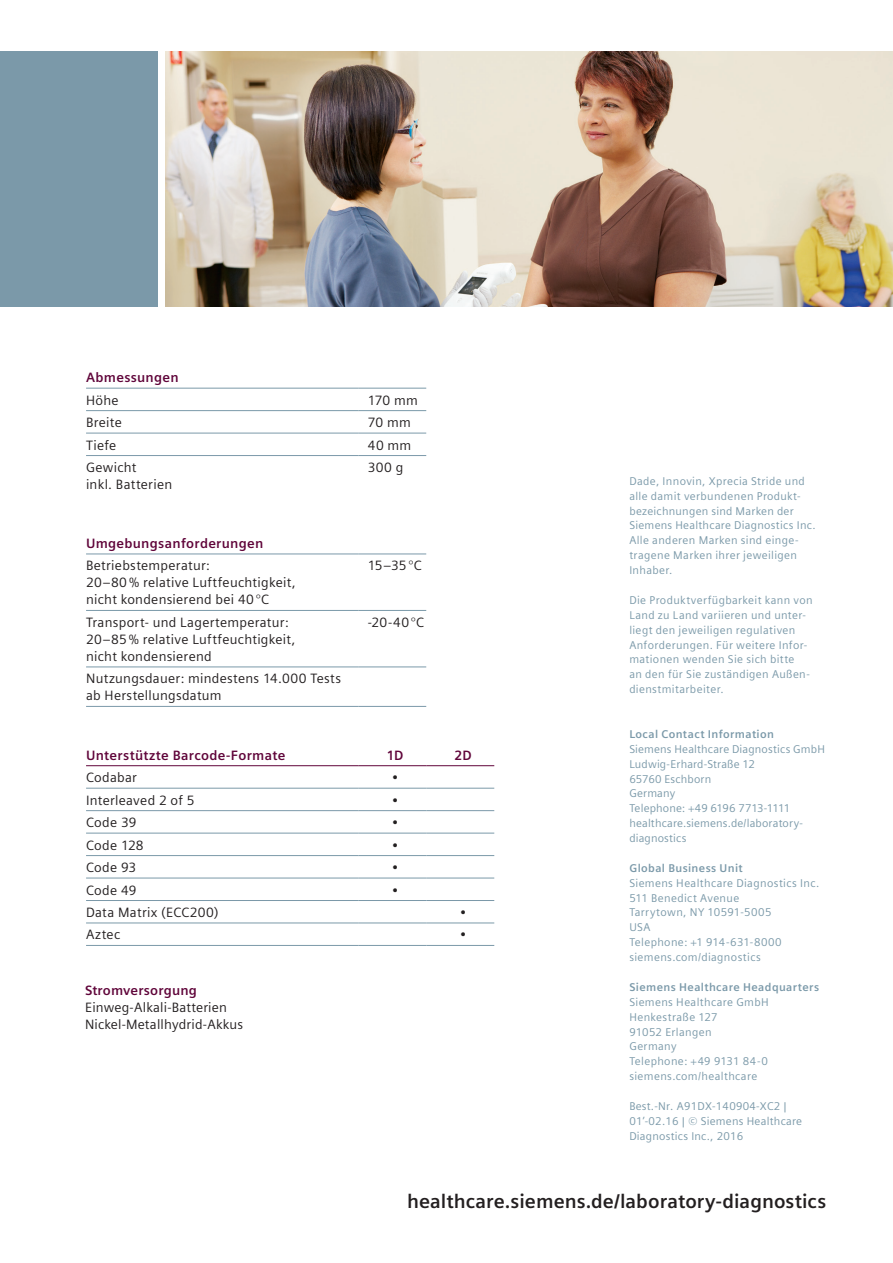
<style>
.page{position:relative;width:893px;height:1263px;background:#fff}
.page>*{position:absolute;margin:0;border:0;box-sizing:border-box;transform-origin:0 0}
.t1{font:700 19.5px "Siemens Sans";color:#231f20}
.t2{font:13.5px/17px "Siemens Sans";letter-spacing:.02em;color:#231f20}
.t3{font:700 13.5px "Siemens Sans";letter-spacing:.02em;color:#60053a}
.t4{font:11.25px/14.9px "Siemens Sans Global";letter-spacing:.03em;color:#7b99a9}
.t5{font:11.25px/14.9px "Siemens Sans";letter-spacing:.03em;color:#7b99a9}
.t6{font:700 11.25px "Siemens Sans Global";letter-spacing:.035em;color:#7b99a9}
</style>
<div class="page">
<img style="left:166px;top:51px;width:727px;height:255px">
<div style="left:0;top:51px;width:157px;height:255px;background:#7b99a9"></div>
<hr style="left:86px;top:388px;width:272px;height:1px;background:#7b99a9">
<hr style="left:358px;top:388px;width:68px;height:1px;background:#7b99a9">
<hr style="left:86px;top:410px;width:272px;height:1px;background:#7b99a9">
<hr style="left:358px;top:410px;width:68px;height:1px;background:#7b99a9">
<hr style="left:86px;top:433px;width:272px;height:1px;background:#7b99a9">
<hr style="left:358px;top:433px;width:68px;height:1px;background:#7b99a9">
<hr style="left:86px;top:455px;width:272px;height:1px;background:#7b99a9">
<hr style="left:358px;top:455px;width:68px;height:1px;background:#7b99a9">
<hr style="left:86px;top:554px;width:272px;height:1px;background:#7b99a9">
<hr style="left:358px;top:554px;width:68px;height:1px;background:#7b99a9">
<hr style="left:86px;top:610px;width:272px;height:1px;background:#7b99a9">
<hr style="left:358px;top:610px;width:68px;height:1px;background:#7b99a9">
<hr style="left:86px;top:666px;width:272px;height:1px;background:#7b99a9">
<hr style="left:358px;top:666px;width:68px;height:1px;background:#7b99a9">
<hr style="left:86px;top:706px;width:272px;height:1px;background:#7b99a9">
<hr style="left:358px;top:706px;width:68px;height:1px;background:#7b99a9">
<hr style="left:86px;top:788px;width:272px;height:1px;background:#7b99a9">
<hr style="left:358px;top:788px;width:68px;height:1px;background:#7b99a9">
<hr style="left:426px;top:788px;width:68px;height:1px;background:#7b99a9">
<hr style="left:86px;top:810px;width:272px;height:1px;background:#7b99a9">
<hr style="left:358px;top:810px;width:68px;height:1px;background:#7b99a9">
<hr style="left:426px;top:810px;width:68px;height:1px;background:#7b99a9">
<hr style="left:86px;top:833px;width:272px;height:1px;background:#7b99a9">
<hr style="left:358px;top:833px;width:68px;height:1px;background:#7b99a9">
<hr style="left:426px;top:833px;width:68px;height:1px;background:#7b99a9">
<hr style="left:86px;top:855px;width:272px;height:1px;background:#7b99a9">
<hr style="left:358px;top:855px;width:68px;height:1px;background:#7b99a9">
<hr style="left:426px;top:855px;width:68px;height:1px;background:#7b99a9">
<hr style="left:86px;top:878px;width:272px;height:1px;background:#7b99a9">
<hr style="left:358px;top:878px;width:68px;height:1px;background:#7b99a9">
<hr style="left:426px;top:878px;width:68px;height:1px;background:#7b99a9">
<hr style="left:86px;top:900px;width:272px;height:1px;background:#7b99a9">
<hr style="left:358px;top:900px;width:68px;height:1px;background:#7b99a9">
<hr style="left:426px;top:900px;width:68px;height:1px;background:#7b99a9">
<hr style="left:86px;top:922px;width:272px;height:1px;background:#7b99a9">
<hr style="left:358px;top:922px;width:68px;height:1px;background:#7b99a9">
<hr style="left:426px;top:922px;width:68px;height:1px;background:#7b99a9">
<hr style="left:86px;top:945px;width:272px;height:1px;background:#7b99a9">
<hr style="left:358px;top:945px;width:68px;height:1px;background:#7b99a9">
<hr style="left:426px;top:945px;width:68px;height:1px;background:#7b99a9">
<hr style="left:86px;top:765px;width:272px;height:1px;background:#60053a">
<hr style="left:358px;top:765px;width:68px;height:1px;background:#60053a">
<hr style="left:426px;top:765px;width:68px;height:1px;background:#60053a">
<p class="t3" style="left:86px;top:370px;width:94px">Abmessungen</p>
<p class="t2" style="left:86px;top:391px;width:34px">Höhe</p>
<p class="t2" style="left:368px;top:391px;width:52px">170 mm</p>
<p class="t2" style="left:86px;top:414px;width:37px">Breite</p>
<p class="t2" style="left:368px;top:414px;width:45px">70 mm</p>
<p class="t2" style="left:86px;top:436px;width:32px">Tiefe</p>
<p class="t2" style="left:368px;top:436px;width:45px">40 mm</p>
<p class="t2" style="left:86px;top:459px;width:88px">Gewicht<br>inkl. Batterien</p>
<p class="t2" style="left:368px;top:459px;width:37px">300 g</p>
<p class="t3" style="left:86px;top:536px;width:179px">Umgebungsanforderungen</p>
<p class="t2" style="left:86px;top:557px;width:211px">Betriebstemperatur:<br>20–80 % relative Luftfeuchtigkeit, nicht kondensierend bei 40 °C</p>
<p class="t2" style="left:368px;top:557px;width:55px">15–35 °C</p>
<p class="t2" style="left:86px;top:614px;width:211px">Transport- und Lagertemperatur:<br>20–85 % relative Luftfeuchtigkeit, nicht kondensierend</p>
<p class="t2" style="left:368px;top:614px;width:58px">-20-40 °C</p>
<p class="t2" style="left:86px;top:670px;width:257px">Nutzungsdauer: mindestens 14.000 Tests ab Herstellungsdatum</p>
<p class="t3" style="left:86px;top:747px;width:201px">Unterstützte Barcode-Formate</p>
<p class="t3" style="left:387px;top:747px;width:18px">1D</p>
<p class="t3" style="left:455px;top:747px;width:19px">2D</p>
<p class="t2" style="left:86px;top:769px;width:52px">Codabar</p>
<p class="t2" style="left:392px;top:769px;width:8px">•</p>
<p class="t2" style="left:86px;top:791px;width:110px">Interleaved 2 of 5</p>
<p class="t2" style="left:392px;top:791px;width:8px">•</p>
<p class="t2" style="left:86px;top:814px;width:52px">Code 39</p>
<p class="t2" style="left:392px;top:814px;width:8px">•</p>
<p class="t2" style="left:86px;top:836px;width:59px">Code 128</p>
<p class="t2" style="left:392px;top:836px;width:8px">•</p>
<p class="t2" style="left:86px;top:859px;width:52px">Code 93</p>
<p class="t2" style="left:392px;top:859px;width:8px">•</p>
<p class="t2" style="left:86px;top:881px;width:52px">Code 49</p>
<p class="t2" style="left:392px;top:881px;width:8px">•</p>
<p class="t2" style="left:86px;top:904px;width:134px">Data Matrix (ECC200)</p>
<p class="t2" style="left:460px;top:904px;width:8px">•</p>
<p class="t2" style="left:86px;top:926px;width:36px">Aztec</p>
<p class="t2" style="left:460px;top:926px;width:8px">•</p>
<p class="t3" style="left:85px;top:983px;width:113px">Stromversorgung</p>
<p class="t2" style="left:85px;top:999px;width:160px">Einweg-Alkali-Batterien<br>Nickel-Metallhydrid-Akkus</p>
<p class="t5" style="left:629px;top:473px;width:188px">Dade, Innovin, Xprecia Stride und alle damit verbundenen Produkt&shy;bezeichnungen sind Marken der<br>Siemens Healthcare Diagnostics Inc.<br>Alle anderen Marken sind einge&shy;tragene Marken ihrer jeweiligen<br>Inhaber.</p>
<p class="t4" style="left:629px;top:593px;width:185px">Die Produktverfügbarkeit kann von<br>Land zu Land variieren und unter&shy;liegt den jeweiligen regulativen<br>Anforderungen. Für weitere Infor&shy;mationen wenden Sie sich bitte<br>an den für Sie zuständigen Außen&shy;dienstmitarbeiter.</p>
<p class="t6" style="left:629px;top:725px;width:146px">Local Contact Information</p>
<p class="t4" style="left:629px;top:741px;width:197px">Siemens Healthcare Diagnostics GmbH<br>Ludwig-Erhard-Straße 12<br>65760 Eschborn<br>Germany<br>Telephone: +49 6196 7713-1111 healthcare.siemens.de/laboratory&shy;diagnostics</p>
<p class="t6" style="left:629px;top:859px;width:115px">Global Business Unit</p>
<p class="t4" style="left:629px;top:875px;width:192px">Siemens Healthcare Diagnostics Inc.<br>511 Benedict Avenue<br>Tarrytown, NY 10591-5005<br>USA<br>Telephone: +1 914-631-8000 siemens.com/diagnostics</p>
<p class="t6" style="left:629px;top:978px;width:191px">Siemens Healthcare Headquarters</p>
<p class="t4" style="left:629px;top:994px;width:141px">Siemens Healthcare GmbH<br>Henkestraße 127<br>91052 Erlangen<br>Germany<br>Telephone: +49 9131 84-0 siemens.com/healthcare</p>
<p class="t4" style="left:629px;top:1099px;width:174px">Best.-Nr. A91DX-140904-XC2 |<br>01’-02.16 | © Siemens Healthcare<br>Diagnostics Inc., 2016</p>
<h1 class="t1" style="left:407px;top:1190px;width:421px">healthcare.siemens.de/laboratory-diagnostics</h1>
</div>
